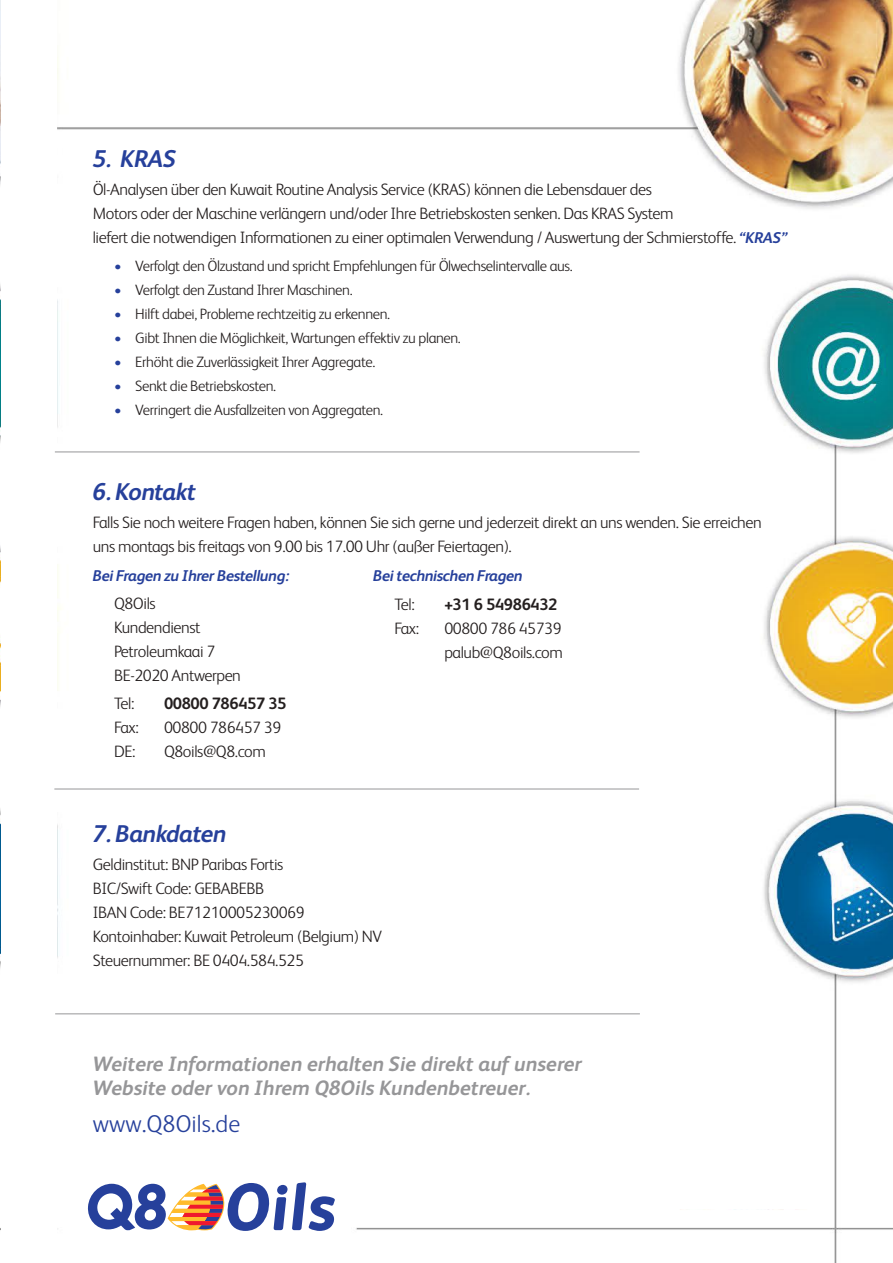
<style>
.page{position:relative;width:893px;height:1263px;background:#fff}
.page>*{position:absolute;margin:0;border:0;box-sizing:border-box;transform-origin:0 0}
.t1{font:italic 700 24.3px "FS Albert";letter-spacing:-.025em;color:#26409b}
.t2{font:300 24.3px "FS Albert";color:#26409b}
.t3{font:italic 700 20.85px/24px "FS Albert";color:#969698}
.t4{font:300 16.5px/24px "FS Albert";letter-spacing:-.025em;color:#241f1f}
.t5{font:700 16.5px "FS Albert";letter-spacing:-.025em;color:#241f1f}
.t6{font:italic 700 15.6px "FS Albert";letter-spacing:-.025em;color:#26409b}
.t7{font:300 15px "FS Albert";letter-spacing:-.025em;color:#241f1f}
.s1{font-weight:700;font-style:italic;font-size:15.6px;color:#26409b}
.s2{font-weight:700;color:#26409b}
</style>
<div class="page">
<img style="left:58px;top:0;width:835px;height:1263px">
<div style="left:71px;top:1161px;width:271px;height:91px;background:#fff"></div>
<img style="left:0;top:0;width:1px;height:1231px">
<hr style="left:55px;top:452px;width:585px;height:1px;background:#969698">
<hr style="left:54px;top:789px;width:585px;height:1px;background:#969698">
<hr style="left:55px;top:1013px;width:585px;height:1px;background:#969698">
<svg style="left:87px;top:1182px;width:248px;height:49px"></svg>
<div style="left:658px;top:1059px;width:163px;height:149px;background:#fff"></div>
<h1 class="t1" style="left:93px;top:150px;width:85px">5. KRAS</h1>
<p class="t4" style="left:93px;top:179px;width:696px">Öl-Analysen über den Kuwait Routine Analysis Service (KRAS) können die Lebensdauer des<br>Motors oder der Maschine verlängern und/oder Ihre Betriebskosten senken. Das KRAS System<br>liefert die notwendigen Informationen zu einer optimalen Verwendung / Auswertung der Schmierstoffe. <span class="s1">“KRAS”</span></p>
<p class="t7" style="left:114px;top:261px;width:460px"><span class="s2">•</span> Verfolgt den Ölzustand und spricht Empfehlungen für Ölwechselintervalle aus.</p>
<p class="t7" style="left:114px;top:285px;width:240px"><span class="s2">•</span> Verfolgt den Zustand Ihrer Maschinen.</p>
<p class="t7" style="left:114px;top:309px;width:278px"><span class="s2">•</span> Hilft dabei, Probleme rechtzeitig zu erkennen.</p>
<p class="t7" style="left:114px;top:333px;width:348px"><span class="s2">•</span> Gibt Ihnen die Möglichkeit, Wartungen effektiv zu planen.</p>
<p class="t7" style="left:114px;top:357px;width:263px"><span class="s2">•</span> Erhöht die Zuverlässigkeit Ihrer Aggregate.</p>
<p class="t7" style="left:114px;top:381px;width:164px"><span class="s2">•</span> Senkt die Betriebskosten.</p>
<p class="t7" style="left:114px;top:405px;width:271px"><span class="s2">•</span> Verringert die Ausfallzeiten von Aggregaten.</p>
<h1 class="t1" style="left:93px;top:483px;width:105px">6. Kontakt</h1>
<p class="t4" style="left:93px;top:512px;width:670px">Falls Sie noch weitere Fragen haben, können Sie sich gerne und jederzeit direkt an uns wenden. Sie erreichen uns montags bis freitags von 9.00 bis 17.00 Uhr (außer Feiertagen).</p>
<p class="t6" style="left:93px;top:570px;width:198px">Bei Fragen zu Ihrer Bestellung:</p>
<p class="t4" style="left:114px;top:593px;width:128px">Q8Oils<br>Kundendienst<br>Petroleumkaai 7<br>BE-2020 Antwerpen</p>
<p class="t4" style="left:114px;top:693px;width:22px">Tel:</p>
<p class="t5" style="left:164px;top:698px;width:124px">00800 786457 35</p>
<p class="t4" style="left:114px;top:717px;width:26px">Fax:</p>
<p class="t4" style="left:164px;top:717px;width:119px">00800 786457 39</p>
<p class="t4" style="left:114px;top:741px;width:23px">DE:</p>
<p class="t4" style="left:164px;top:741px;width:103px">Q8oils@Q8.com</p>
<p class="t6" style="left:373px;top:571px;width:151px">Bei technischen Fragen</p>
<p class="t4" style="left:394px;top:594px;width:22px">Tel:</p>
<p class="t5" style="left:444px;top:598px;width:115px">+31 6 54986432</p>
<p class="t4" style="left:394px;top:618px;width:26px">Fax:</p>
<p class="t4" style="left:444px;top:618px;width:120px">00800 786 45739 palub@Q8oils.com</p>
<h1 class="t1" style="left:93px;top:825px;width:135px">7. Bankdaten</h1>
<p class="t4" style="left:93px;top:854px;width:291px">Geldinstitut: BNP Paribas Fortis<br>BIC/Swift Code: GEBABEBB<br>IBAN Code: BE71210005230069<br>Kontoinhaber: Kuwait Petroleum (Belgium) NV Steuernummer: BE 0404.584.525</p>
<p class="t3" style="left:93px;top:1054px;width:490px">Weitere Informationen erhalten Sie direkt auf unserer<br>Website oder von Ihrem Q8Oils Kundenbetreuer.</p>
<h1 class="t2" style="left:93px;top:1115px;width:149px">www.Q8Oils.de</h1>
</div>
